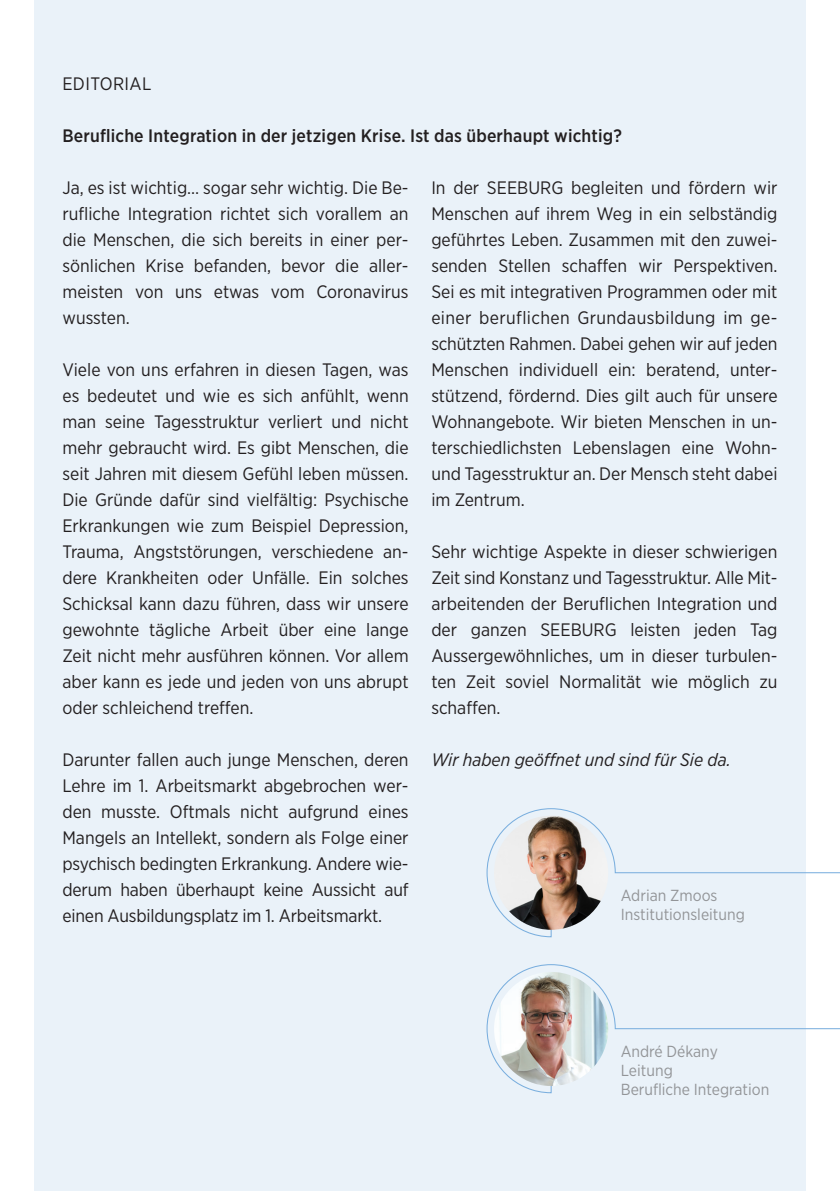
<style>
.page{position:relative;width:840px;height:1191px;background:#fff}
.page>*{position:absolute;margin:0;border:0;box-sizing:border-box;transform-origin:0 0}
.t1{font:18px/26px "Gotham Narrow";color:#231f20;text-align:justify}
.t2{font:500 18px "Gotham Narrow";letter-spacing:.01em;color:#231f20}
.t3{font:italic 18px "Gotham Narrow";color:#231f20}
.t4{font:18px "Gotham Narrow";letter-spacing:.02em;color:#231f20}
.t5{font:16px/19.2px "Gotham Narrow";color:#939598}
</style>
<div class="page">
<div style="left:34px;top:0;width:771px;height:1191px;background:#eaf2f9"></div>
<svg style="left:486px;top:963px;width:353px;height:130px"></svg>
<svg style="left:486px;top:807px;width:353px;height:130px"></svg>
<img style="left:494px;top:972px;width:114px;height:114px;border-radius:57px">
<img style="left:494px;top:815px;width:114px;height:114px;border-radius:57px">
<p class="t4" style="left:62px;top:73px;width:90px">EDITORIAL</p>
<p class="t2" style="left:62px;top:124px;width:560px">Berufliche Integration in der jetzigen Krise. Ist das überhaupt wichtig?</p>
<p class="t1" style="left:62px;top:174px;width:347px">Ja, es ist wichtig… sogar sehr wichtig. Die Be&shy;rufliche Integration richtet sich vorallem an die Menschen, die sich bereits in einer per&shy;sönlichen Krise befanden, bevor die aller&shy;meisten von uns etwas vom Coronavirus wussten.</p>
<p class="t1" style="left:62px;top:356px;width:347px">Viele von uns erfahren in diesen Tagen, was es bedeutet und wie es sich anfühlt, wenn man seine Tagesstruktur verliert und nicht mehr gebraucht wird. Es gibt Menschen, die seit Jahren mit diesem Gefühl leben müssen.<br>Die Gründe dafür sind vielfältig: Psychische Erkrankungen wie zum Beispiel Depression, Trauma, Angststörungen, verschiedene an&shy;dere Krankheiten oder Unfälle. Ein solches Schicksal kann dazu führen, dass wir unsere gewohnte tägliche Arbeit über eine lange Zeit nicht mehr ausführen können. Vor allem aber kann es jede und jeden von uns abrupt oder schleichend treffen.</p>
<p class="t1" style="left:62px;top:746px;width:347px">Darunter fallen auch junge Menschen, deren Lehre im 1. Arbeitsmarkt abgebrochen wer&shy;den musste. Oftmals nicht aufgrund eines Mangels an Intellekt, sondern als Folge einer psychisch bedingten Erkrankung. Andere wie&shy;derum haben überhaupt keine Aussicht auf einen Ausbildungsplatz im 1. Arbeitsmarkt.</p>
<p class="t1" style="left:431px;top:174px;width:347px">In der SEEBURG begleiten und fördern wir Menschen auf ihrem Weg in ein selbständig geführtes Leben. Zusammen mit den zuwei&shy;senden Stellen schaffen wir Perspektiven.<br>Sei es mit integrativen Programmen oder mit einer beruflichen Grundausbildung im ge&shy;schützten Rahmen. Dabei gehen wir auf jeden Menschen individuell ein: beratend, unter&shy;stützend, fördernd. Dies gilt auch für unsere Wohnangebote. Wir bieten Menschen in un&shy;terschiedlichsten Lebenslagen eine Wohn&shy;und Tagesstruktur an. Der Mensch steht dabei im Zentrum.</p>
<p class="t1" style="left:431px;top:538px;width:347px">Sehr wichtige Aspekte in dieser schwierigen Zeit sind Konstanz und Tagesstruktur. Alle Mit&shy;arbeitenden der Beruflichen Integration und der ganzen SEEBURG leisten jeden Tag Aussergewöhnliches, um in dieser turbulen&shy;ten Zeit soviel Normalität wie möglich zu schaffen.</p>
<p class="t3" style="left:431px;top:748px;width:301px">Wir haben geöffnet und sind für Sie da.</p>
<p class="t5" style="left:620px;top:885px;width:125px">Adrian Zmoos<br>Institutionsleitung</p>
<p class="t5" style="left:620px;top:1041px;width:150px">André Dékany<br>Leitung<br>Berufliche Integration</p>
</div>
